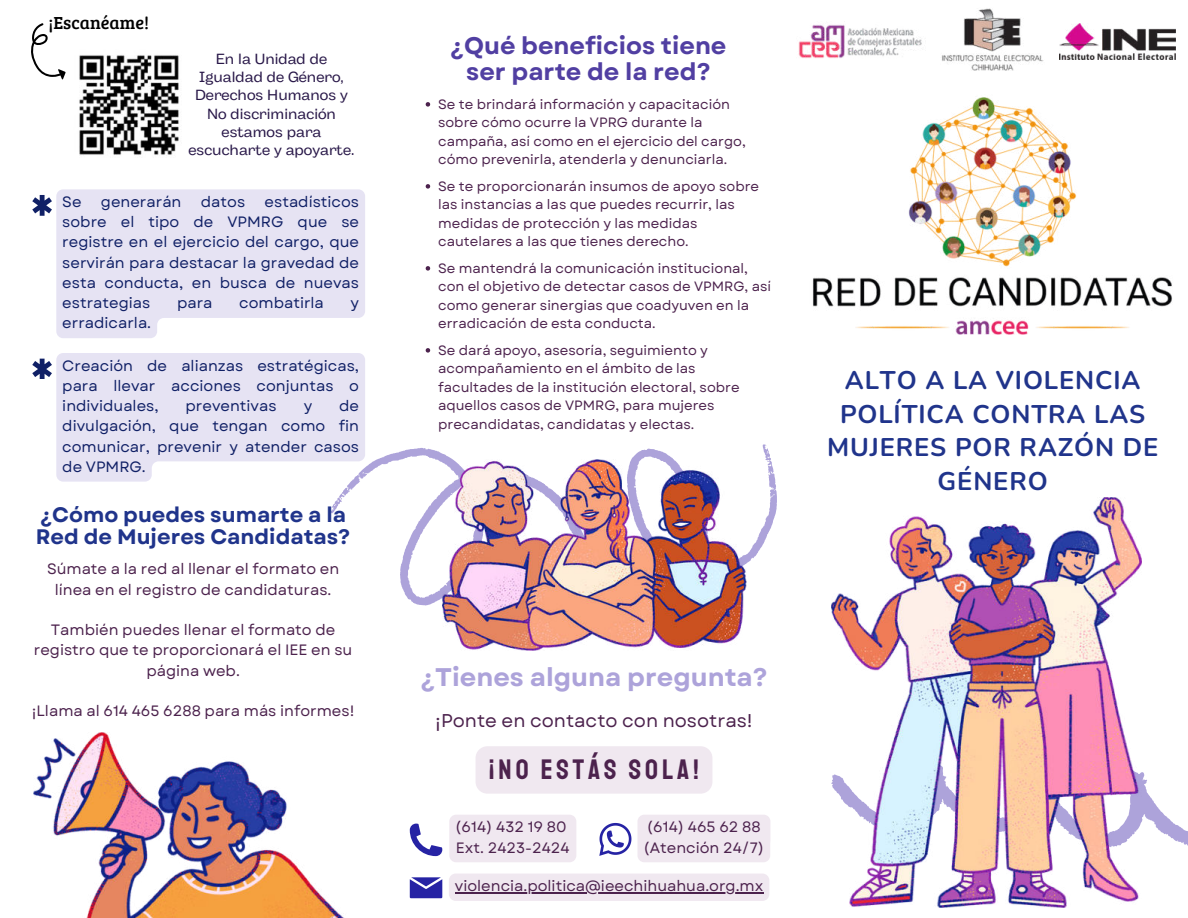
<style>
.page{position:relative;width:1188px;height:918px;background:#fff}
.page>*{position:absolute;margin:0;border:0;box-sizing:border-box;transform-origin:0 0}
.t1{font:28.5px "Staatliches";letter-spacing:.135em;color:#4c224d}
.t2{font:700 25.5px/33.8px "Nunito";letter-spacing:.035em;color:#20348b;text-align:center}
.t3{font:700 25.5px "Garet";color:#ada3da}
.t4{font:700 24px/25.8px "Garet";color:#513fa2;text-align:center}
.t5{font:700 21px/22.5px "Garet";color:#20348b}
.t6{font:18.45px "Garet";color:#4c224d}
.t7{font:18px "Bree Serif";color:#000}
.t8{font:15px/20.2px "Garet";color:#102066;text-align:justify}
.t9{font:15px/20.2px "Garet";color:#4c224d}
.t10{font:14.7px/18.3px "Body Grotesque Fit";color:#291849;text-align:center}
.t11{font:13.5px/18.5px "Garet";color:#4c224d}
</style>
<div class="page">
<svg style="left:1142px;top:772px;width:46px;height:74px"></svg>
<img style="left:831px;top:497px;width:311px;height:411px">
<svg style="left:330px;top:448px;width:122px;height:157px"></svg>
<svg style="left:631px;top:444px;width:146px;height:144px"></svg>
<img style="left:442px;top:459px;width:304px;height:191px">
<img style="left:798px;top:24px;width:124px;height:34px">
<img style="left:942px;top:8px;width:102px;height:63px">
<img style="left:1060px;top:24px;width:116px;height:36px">
<svg style="left:410px;top:824px;width:32px;height:32px"></svg>
<img style="left:79px;top:55px;width:100px;height:100px">
<svg style="left:410px;top:877px;width:32px;height:21px"></svg>
<svg style="left:599px;top:823px;width:32px;height:33px"></svg>
<svg style="left:32px;top:195px;width:20px;height:20px"></svg>
<img style="left:34px;top:733px;width:310px;height:185px">
<svg style="left:31px;top:23px;width:35px;height:56px"></svg>
<img style="left:813px;top:97px;width:359px;height:238px">
<div style="left:449px;top:815px;width:127px;height:47px;background:#f0e8f0"></div>
<svg style="left:56px;top:189px;width:309px;height:149px;background:#e8e5f4"></svg>
<div style="left:476px;top:746px;width:236px;height:48px;background:#f0e8f0"></div>
<div style="left:637px;top:815px;width:133px;height:47px;background:#f0e8f0"></div>
<div style="left:449px;top:874px;width:320px;height:27px;background:#f0e8f0;border-radius:7px"></div>
<hr style="left:455px;top:892px;width:308px;height:1px;background:#4c224d">
<svg style="left:426px;top:102px;width:4px;height:5px"></svg>
<svg style="left:426px;top:184px;width:4px;height:5px"></svg>
<svg style="left:426px;top:266px;width:4px;height:5px"></svg>
<svg style="left:426px;top:348px;width:4px;height:5px"></svg>
<svg style="left:32px;top:353px;width:333px;height:129px"></svg>
<h3 class="t7" style="left:48px;top:9px;width:102px">¡Escanéame!</h3>
<p class="t10" style="left:189px;top:50px;width:167px">En la Unidad de<br>Igualdad de Género,<br>Derechos Humanos y<br>No discriminación estamos para escucharte y apoyarte.</p>
<p class="t8" style="left:62px;top:192px;width:298px;text-indent:202px">estadísticos sobre el tipo de VPMRG que se registre en el ejercicio del cargo, que servirán para destacar la gravedad de esta conducta, en busca de nuevas estrategias</p>
<p class="t8" style="left:62px;top:192px;width:21px">Se</p>
<p class="t8" style="left:101px;top:192px;width:82px">generarán</p>
<p class="t8" style="left:201px;top:192px;width:46px">datos</p>
<p class="t8" style="left:177px;top:293px;width:37px">para</p>
<p class="t8" style="left:239px;top:293px;width:86px">combatirla</p>
<p class="t8" style="left:351px;top:293px;width:10px">y</p>
<p class="t8" style="left:62px;top:314px;width:90px">erradicarla.</p>
<p class="t8" style="left:62px;top:356px;width:298px">Creación de alianzas estratégicas, para llevar acciones conjuntas o individuales,</p>
<p class="t8" style="left:62px;top:396px;width:298px;text-indent:277px">de divulgación, que tengan como fin comunicar, prevenir y atender casos de VPMRG.</p>
<p class="t8" style="left:186px;top:396px;width:93px">preventivas</p>
<p class="t8" style="left:304px;top:396px;width:10px">y</p>
<h3 class="t5" style="left:36px;top:504px;width:316px">¿Cómo puedes sumarte a la<br>Red de Mujeres Candidatas?</h3>
<p class="t9" style="left:47px;top:559px;width:294px;text-align:center">Súmate a la red al llenar el formato en línea en el registro de candidaturas.</p>
<p class="t9" style="left:34px;top:620px;width:320px;text-align:center">También puedes llenar el formato de registro que te proporcionará el IEE en su página web.</p>
<p class="t9" style="left:32px;top:701px;width:324px">¡Llama al 614 465 6288 para más informes!</p>
<h3 class="t4" style="left:450px;top:33px;width:278px">¿Qué beneficios tiene ser parte de la red?</h3>
<p class="t11" style="left:438px;top:95px;width:309px">Se te brindará información y capacitación sobre cómo ocurre la VPRG durante la campaña, así como en el ejercicio del cargo, cómo prevenirla, atenderla y denunciarla.</p>
<p class="t11" style="left:438px;top:177px;width:323px">Se te proporcionarán insumos de apoyo sobre las instancias a las que puedes recurrir, las medidas de protección y las medidas cautelares a las que tienes derecho.</p>
<p class="t11" style="left:438px;top:259px;width:335px">Se mantendrá la comunicación institucional, con el objetivo de detectar casos de VPMRG, así como generar sinergias que coadyuven en la erradicación de esta conducta.</p>
<p class="t11" style="left:438px;top:341px;width:303px">Se dará apoyo, asesoría, seguimiento y acompañamiento en el ámbito de las facultades de la institución electoral, sobre aquellos casos de VPMRG, para mujeres precandidatas, candidatas y electas.</p>
<h2 class="t2" style="left:827px;top:362px;width:333px">ALTO A LA VIOLENCIA<br>POLÍTICA CONTRA LAS<br>MUJERES POR RAZÓN DE<br>GÉNERO</h2>
<h2 class="t3" style="left:420px;top:661px;width:349px">¿Tienes alguna pregunta?</h2>
<h3 class="t6" style="left:435px;top:709px;width:319px">¡Ponte en contacto con nosotras!</h3>
<h1 class="t1" style="left:489px;top:750px;width:212px">¡NO ESTÁS SOLA!</h1>
<p class="t9" style="left:643px;top:817px;width:122px">(614) 465 62 88 (Atención 24/7)</p>
<p class="t9" style="left:455px;top:876px;width:310px">violencia.politica@ieechihuahua.org.mx</p>
<p class="t9" style="left:455px;top:817px;width:116px">(614) 432 19 80<br>Ext. 2423-2424</p>
</div>
